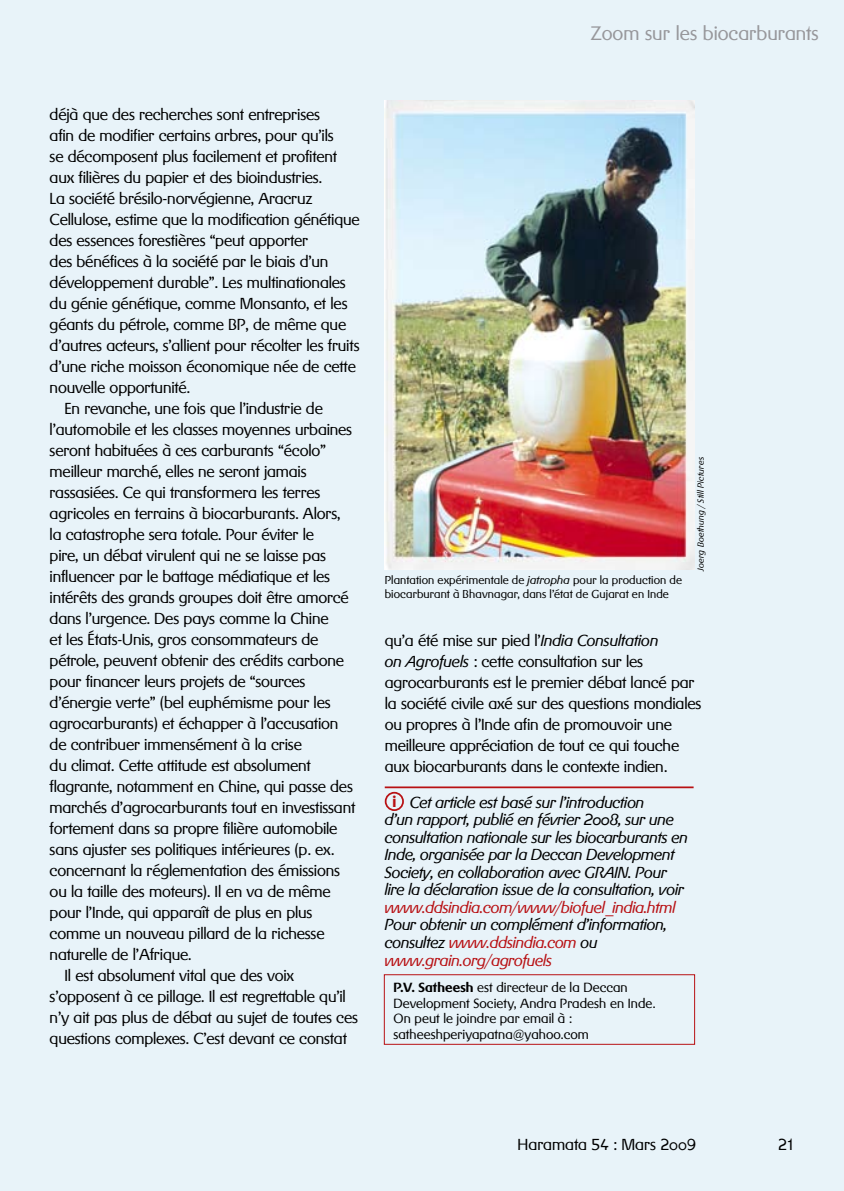
<style>
.page{position:relative;width:844px;height:1191px;background:#fff}
.page>*{position:absolute;margin:0;border:0;box-sizing:border-box;transform-origin:0 0}
.t1{font:300 19.25px "Gerstner BQ";letter-spacing:.005em;color:#97979b}
.t2{font:300 15.75px/21px "Gerstner BQ";letter-spacing:-.01em;color:#000}
.t3{font:italic 300 15.75px/17.5px "Gerstner BQ";letter-spacing:-.015em;color:#000}
.t4{font:italic 300 15.75px "Gerstner BQ";letter-spacing:-.015em;color:#b81114}
.t5{font:500 15.75px "Gerstner BQ";color:#b81114}
.t6{font:300 13.12px/15.8px "Gerstner BQ";letter-spacing:.01em;color:#000}
.t7{font:300 11.38px/14px "Gerstner BQ";letter-spacing:.01em;color:#000}
.t8{font:italic 300 8.75px "Gerstner BQ";letter-spacing:.02em;color:#000}
.s1{font-style:italic}
.s2{color:#b81114}
.s3{font-weight:500}
</style>
<div class="page">
<div style="left:0;top:0;width:843px;height:1191px;background:#e8f3f9"></div>
<div style="left:384px;top:974px;width:310px;height:70px;border:1px solid #b81114"></div>
<hr style="left:384px;top:786px;width:309px;height:2px;background:#b81114">
<div style="left:384px;top:792px;width:20px;height:19px;border:2px solid #b81114;border-radius:50%"></div>
<img style="left:384px;top:100px;width:310px;height:470px">
<p class="t1" style="left:590px;top:21px;width:230px">Zoom sur les biocarburants</p>
<p class="t2" style="left:50px;top:104px;width:272px">déjà que des recherches sont entreprises</p>
<p class="t2" style="left:50px;top:125px;width:285px">afin de modifier certains arbres, pour qu’ils</p>
<p class="t2" style="left:50px;top:146px;width:289px">se décomposent plus facilement et profitent</p>
<p class="t2" style="left:50px;top:167px;width:274px">aux filières du papier et des bioindustries.</p>
<p class="t2" style="left:50px;top:188px;width:264px">La société brésilo-norvégienne, Aracruz</p>
<p class="t2" style="left:50px;top:209px;width:311px">Cellulose, estime que la modification génétique</p>
<p class="t2" style="left:50px;top:230px;width:260px">des essences forestières “peut apporter</p>
<p class="t2" style="left:50px;top:251px;width:280px">des bénéfices à la société par le biais d’un</p>
<p class="t2" style="left:50px;top:272px;width:297px">développement durable”. Les multinationales</p>
<p class="t2" style="left:50px;top:293px;width:299px">du génie génétique, comme Monsanto, et les</p>
<p class="t2" style="left:50px;top:314px;width:298px">géants du pétrole, comme BP, de même que</p>
<p class="t2" style="left:50px;top:335px;width:311px">d’autres acteurs, s’allient pour récolter les fruits</p>
<p class="t2" style="left:50px;top:356px;width:308px">d’une riche moisson économique née de cette</p>
<p class="t2" style="left:50px;top:377px;width:142px">nouvelle opportunité.</p>
<p class="t2" style="left:64px;top:398px;width:260px">En revanche, une fois que l’industrie de</p>
<p class="t2" style="left:50px;top:419px;width:304px">l’automobile et les classes moyennes urbaines</p>
<p class="t2" style="left:50px;top:440px;width:278px">seront habituées à ces carburants “écolo”</p>
<p class="t2" style="left:50px;top:461px;width:258px">meilleur marché, elles ne seront jamais</p>
<p class="t2" style="left:50px;top:482px;width:272px">rassasiées. Ce qui transformera les terres</p>
<p class="t2" style="left:50px;top:503px;width:292px">agricoles en terrains à biocarburants. Alors,</p>
<p class="t2" style="left:50px;top:524px;width:266px">la catastrophe sera totale. Pour éviter le</p>
<p class="t2" style="left:50px;top:545px;width:278px">pire, un débat virulent qui ne se laisse pas</p>
<p class="t2" style="left:50px;top:566px;width:282px">influencer par le battage médiatique et les</p>
<p class="t2" style="left:50px;top:587px;width:300px">intérêts des grands groupes doit être amorcé</p>
<p class="t2" style="left:50px;top:608px;width:280px">dans l’urgence. Des pays comme la Chine</p>
<p class="t2" style="left:50px;top:629px;width:270px">et les États-Unis, gros consommateurs de</p>
<p class="t2" style="left:50px;top:650px;width:296px">pétrole, peuvent obtenir des crédits carbone</p>
<p class="t2" style="left:50px;top:671px;width:257px">pour financer leurs projets de “sources</p>
<p class="t2" style="left:50px;top:692px;width:282px">d’énergie verte” (bel euphémisme pour les</p>
<p class="t2" style="left:50px;top:713px;width:290px">agrocarburants) et échapper à l’accusation</p>
<p class="t2" style="left:50px;top:734px;width:254px">de contribuer immensément à la crise</p>
<p class="t2" style="left:50px;top:755px;width:262px">du climat. Cette attitude est absolument</p>
<p class="t2" style="left:50px;top:776px;width:305px">flagrante, notamment en Chine, qui passe des</p>
<p class="t2" style="left:50px;top:797px;width:307px">marchés d’agrocarburants tout en investissant</p>
<p class="t2" style="left:50px;top:818px;width:289px">fortement dans sa propre filière automobile</p>
<p class="t2" style="left:50px;top:839px;width:286px">sans ajuster ses politiques intérieures (p. ex.</p>
<p class="t2" style="left:50px;top:860px;width:292px">concernant la réglementation des émissions</p>
<p class="t2" style="left:50px;top:881px;width:282px">ou la taille des moteurs). Il en va de même</p>
<p class="t2" style="left:50px;top:902px;width:264px">pour l’Inde, qui apparaît de plus en plus</p>
<p class="t2" style="left:50px;top:923px;width:276px">comme un nouveau pillard de la richesse</p>
<p class="t2" style="left:50px;top:944px;width:143px">naturelle de l’Afrique.</p>
<p class="t2" style="left:64px;top:965px;width:231px">Il est absolument vital que des voix</p>
<p class="t2" style="left:50px;top:986px;width:298px">s’opposent à ce pillage. Il est regrettable qu’il</p>
<p class="t2" style="left:50px;top:1007px;width:310px">n’y ait pas plus de débat au sujet de toutes ces</p>
<p class="t2" style="left:50px;top:1028px;width:299px">questions complexes. C’est devant ce constat</p>
<p class="t7" style="left:384px;top:573px;width:298px">Plantation expérimentale de <span class="s1">jatropha</span> pour la production de biocarburant à Bhavnagar, dans l’état de Gujarat en Inde</p>
<p class="t8" style="left:695px;top:571px;width:115px;rotate:-90deg">Joerg Boethung /Still Pictures</p>
<p class="t2" style="left:384px;top:630px;width:318px">qu’a été mise sur pied l’<span class="s1">India Consultation<br>on Agrofuels</span> : cette consultation sur les agrocarburants est le premier débat lancé par la société civile axé sur des questions mondiales ou propres à l’Inde afin de promouvoir une meilleure appréciation de tout ce qui touche aux biocarburants dans le contexte indien.</p>
<p class="t3" style="left:384px;top:793px;width:305px;text-indent:25px">Cet article est basé sur l’introduction<br>d’un rapport, publié en février 2008, sur une consultation nationale sur les biocarburants en Inde, organisée par la Deccan Development Society, en collaboration avec GRAIN. Pour lire la déclaration issue de la consultation, voir</p>
<p class="t4" style="left:384px;top:898px;width:292px">www.ddsindia.com/www/biofuel_india.html</p>
<p class="t3" style="left:384px;top:916px;width:284px">Pour obtenir un complément d’information, consultez <span class="s2">www.ddsindia.com</span> ou <span class="s2">www.grain.org/agrofuels</span></p>
<p class="t5" style="left:392px;top:792px;width:5px">i</p>
<p class="t6" style="left:393px;top:979px;width:263px"><span class="s3">P.V. Satheesh</span> est directeur de la Deccan Development Society, Andra Pradesh en Inde.<br>On peut le joindre par email à : satheeshperiyapatna@yahoo.com</p>
<p class="t2" style="left:517px;top:1134px;width:180px">Haramata 54 : Mars 2009</p>
<p class="t2" style="left:778px;top:1134px;width:18px">21</p>
</div>
